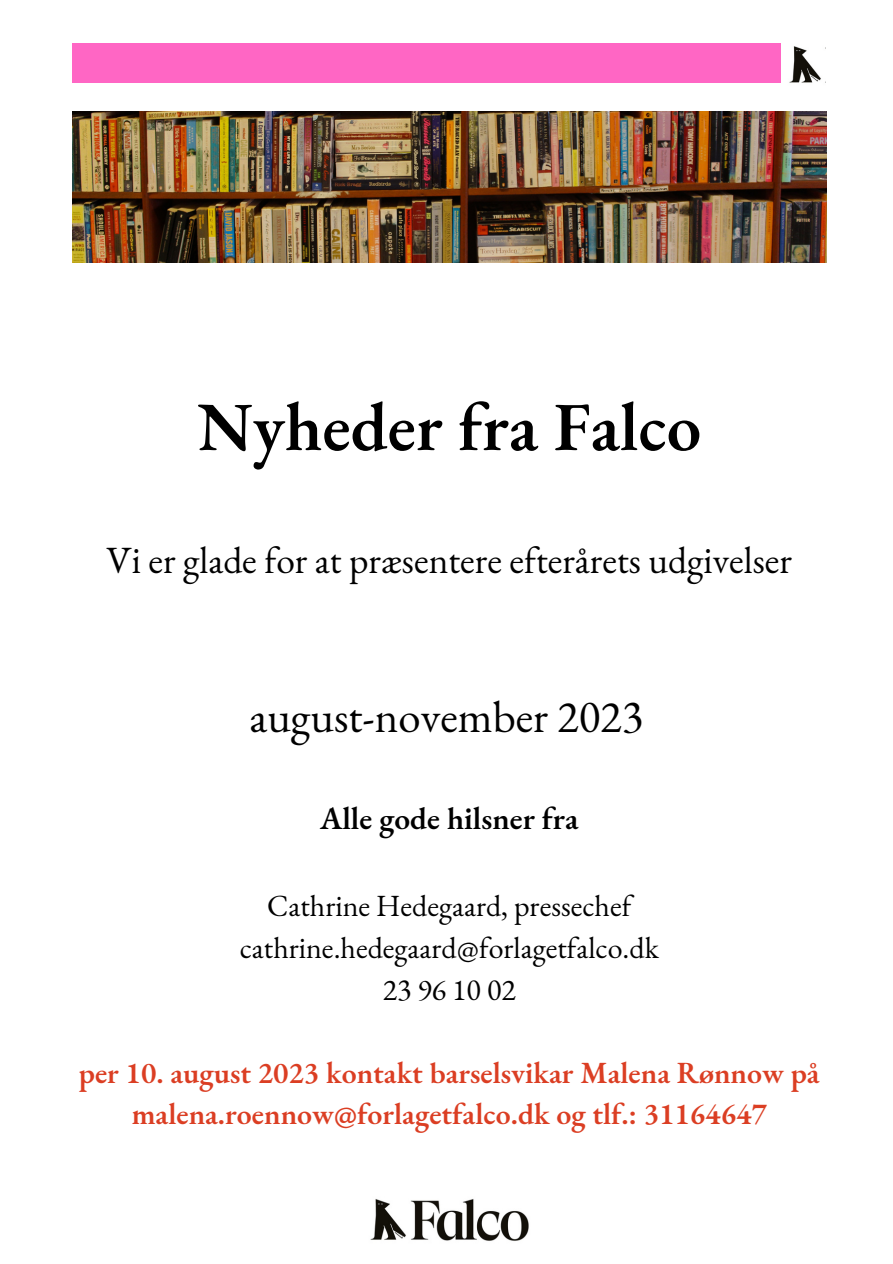
<style>
.page{position:relative;width:893px;height:1264px;background:#fff}
.page>*{position:absolute;margin:0;border:0;box-sizing:border-box;transform-origin:0 0}
.t1{font:600 69px "EB Garamond";color:#000}
.t2{font:44.85px "EB Garamond";color:#000}
.t3{font:37.5px "EB Garamond";color:#000}
.t4{font:600 31.5px "EB Garamond";color:#000}
.t5{font:600 30px "EB Garamond";color:#db3e23}
.t6{font:30px "EB Garamond";color:#000}
</style>
<div class="page">
<img style="left:73px;top:111px;width:753px;height:151px">
<div style="left:73px;top:44px;width:708px;height:39px;background:#ff66c4"></div>
<img style="left:789px;top:46px;width:32px;height:37px">
<img style="left:370px;top:1199px;width:159px;height:42px">
<p class="t1" style="left:197px;top:380px;width:505px">Nyheder fra Falco</p>
<p class="t3" style="left:107px;top:535px;width:686px">Vi er glade for at præsentere efterårets udgivelser</p>
<p class="t2" style="left:249px;top:686px;width:395px">august-november 2023</p>
<p class="t4" style="left:320px;top:797px;width:260px">Alle gode hilsner fra</p>
<p class="t6" style="left:267px;top:886px;width:365px">Cathrine Hedegaard, pressechef</p>
<p class="t6" style="left:240px;top:927px;width:420px">cathrine.hedegaard@forlagetfalco.dk</p>
<p class="t6" style="left:382px;top:969px;width:135px">23 96 10 02</p>
<p class="t5" style="left:79px;top:1052px;width:742px">per 10. august 2023 kontakt barselsvikar Malena Rønnow på</p>
<p class="t5" style="left:132px;top:1094px;width:636px">malena.roennow@forlagetfalco.dk og tlf.: 31164647</p>
</div>
